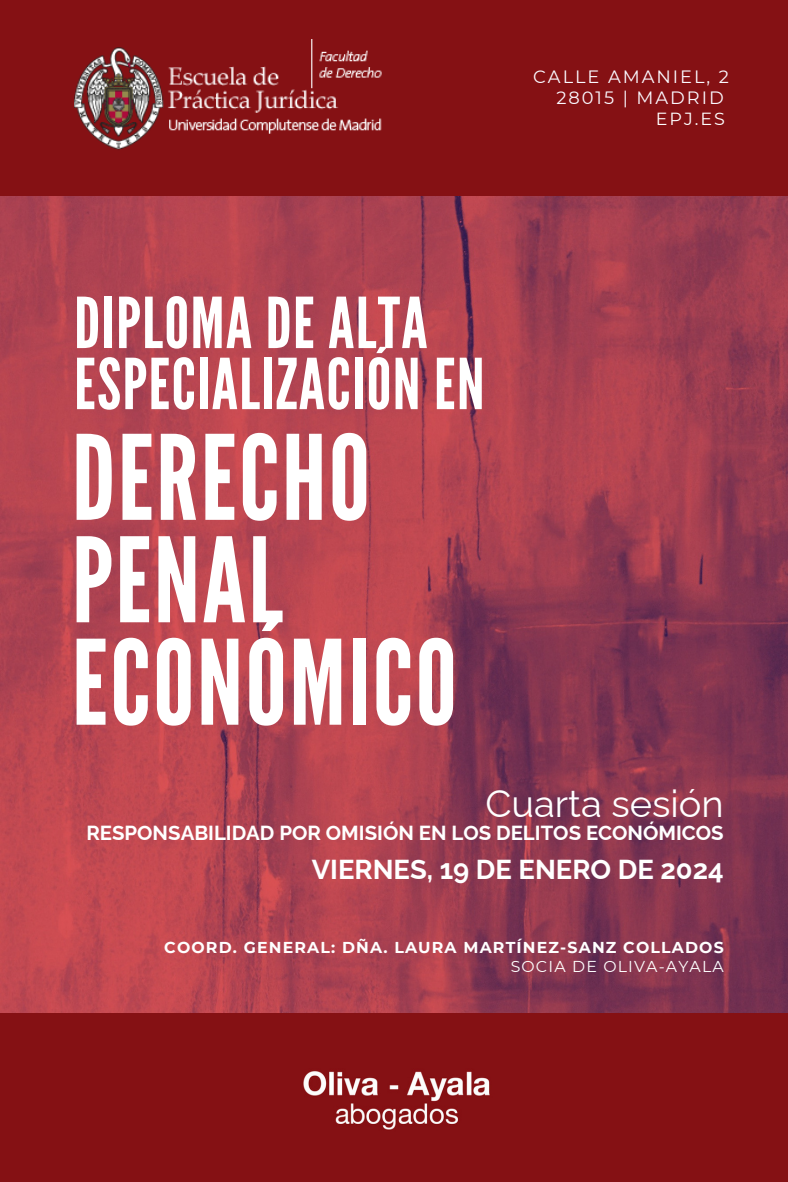
<style>
.page{position:relative;width:788px;height:1182px;background:#fff}
.page>*{position:absolute;margin:0;border:0;box-sizing:border-box;transform-origin:0 0}
.t1{font:117.08px/102.4px "League Gothic";letter-spacing:.02em;color:#fff}
.t2{font:70px/61.1px "League Gothic";letter-spacing:.02em;color:#fff}
.t3{font:38.06px "Raleway";color:#fff}
.t4{font:700 27.39px "Raleway";color:#fff}
.t5{font:700 20.3px "Raleway";color:#fff}
.t6{font:17.76px/21px "Montserrat";letter-spacing:.11em;color:#fbf9ff;text-align:right}
.t7{font:17.5px "Montserrat";color:#fff}
.t8{font:700 15.75px/18.4px "Montserrat";letter-spacing:.075em;color:#fff;text-align:right}
.s1{font-weight:400}
</style>
<div class="page">
<img style="left:0;top:0;width:788px;height:1181px">
<div style="left:0;top:0;width:787px;height:195px;background:#851114"></div>
<img style="left:74px;top:39px;width:308px;height:111px">
<div style="left:0;top:1013px;width:787px;height:168px;background:#851114"></div>
<img style="left:303px;top:1071px;width:187px;height:59px">
<p class="t6" style="left:533px;top:66px;width:197px">CALLE AMANIEL, 2<br>28015 | MADRID</p>
<p class="t2" style="left:74px;top:294px;width:412px">DIPLOMA DE ALTA<br>ESPECIALIZACIÓN EN</p>
<p class="t1" style="left:72px;top:429px;width:386px">DERECHO<br>PENAL<br>ECONÓMICO</p>
<p class="t7" style="left:656px;top:108px;width:70px">EPJ.ES</p>
<p class="t3" style="left:485px;top:781px;width:240px">Cuarta sesión</p>
<p class="t5" style="left:86px;top:820px;width:639px">RESPONSABILIDAD POR OMISIÓN EN LOS DELITOS ECONÓMICOS</p>
<p class="t4" style="left:312px;top:853px;width:413px">VIERNES, 19 DE ENERO DE 2024</p>
<p class="t8" style="left:164px;top:938px;width:561px">COORD. GENERAL: DÑA. LAURA MARTÍNEZ-SANZ COLLADOS<br><span class="s1">SOCIA DE OLIVA-AYALA</span></p>
</div>
